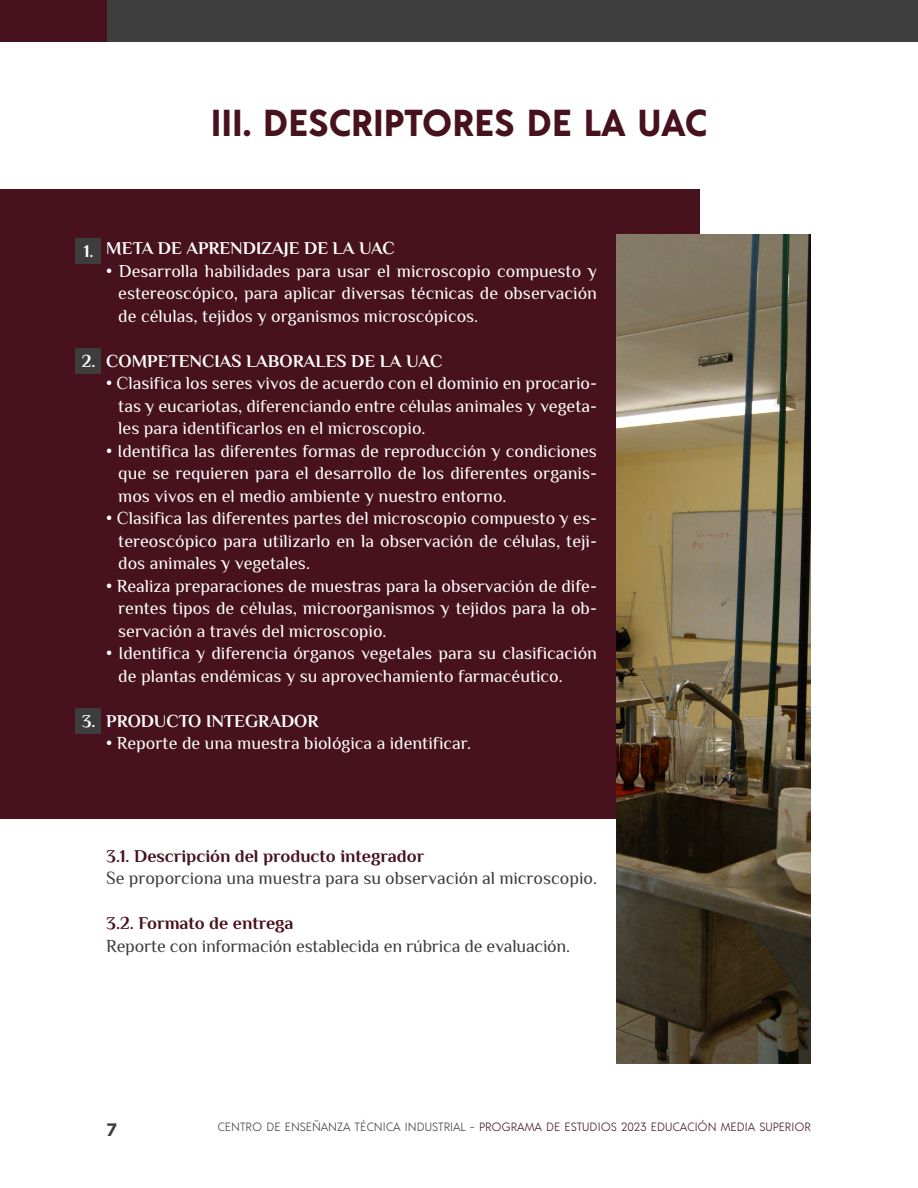
<style>
.page{position:relative;width:918px;height:1188px;background:#fff}
.page>*{position:absolute;margin:0;border:0;box-sizing:border-box;transform-origin:0 0}
.t1{font:700 37.5px "Acre";color:#47111e}
.t2{font:18px/22.5px "Philosopher";color:#fff;text-align:justify}
.t3{font:18px "Philosopher";letter-spacing:-.01em;color:#3e3e3e}
.t4{font:700 18px "Philosopher";color:#fff}
.t5{font:700 18px "Philosopher";color:#47111e}
.t6{font:700 18px "Gotham";color:#3e3e3e}
.t7{font:300 12px "Acre";color:#47111e}
.s1{color:#3e3e3e}
</style>
<div class="page">
<div style="left:107px;top:0;width:811px;height:42px;background:#3e3e3e"></div>
<div style="left:0;top:0;width:107px;height:42px;background:#47111e"></div>
<div style="left:0;top:189px;width:699px;height:630px;background:#47111e"></div>
<div style="left:75px;top:238px;width:25px;height:26px;background:#3d3d3d"></div>
<div style="left:75px;top:348px;width:25px;height:26px;background:#3d3d3d"></div>
<div style="left:75px;top:708px;width:25px;height:26px;background:#3d3d3d"></div>
<img style="left:616px;top:234px;width:195px;height:830px">
<h1 class="t1" style="left:211px;top:96px;width:498px">III. DESCRIPTORES DE LA UAC</h1>
<p class="t4" style="left:84px;top:239px;width:11px">1.</p>
<p class="t4" style="left:82px;top:349px;width:15px">2.</p>
<p class="t4" style="left:82px;top:709px;width:15px">3.</p>
<p class="t4" style="left:106px;top:236px;width:290px">META DE APRENDIZAJE DE LA UAC</p>
<p class="t2" style="left:118px;top:260px;width:480px;text-indent:-12px">• Desarrolla habilidades para usar el microscopio compuesto y estereoscópico, para aplicar diversas técnicas de observación de células, tejidos y organismos microscópicos.</p>
<p class="t4" style="left:106px;top:349px;width:338px">COMPETENCIAS LABORALES DE LA UAC</p>
<p class="t2" style="left:118px;top:372px;width:480px;text-indent:-12px">• Clasifica los seres vivos de acuerdo con el dominio en procario&shy;tas y eucariotas, diferenciando entre células animales y vegeta&shy;les para identificarlos en el microscopio.</p>
<p class="t2" style="left:118px;top:440px;width:480px;text-indent:-12px">• Identifica las diferentes formas de reproducción y condiciones que se requieren para el desarrollo de los diferentes organis&shy;mos vivos en el medio ambiente y nuestro entorno.</p>
<p class="t2" style="left:118px;top:507px;width:480px;text-indent:-12px">• Clasifica las diferentes partes del microscopio compuesto y es&shy;tereoscópico para utilizarlo en la observación de células, teji&shy;dos animales y vegetales.</p>
<p class="t2" style="left:118px;top:575px;width:480px;text-indent:-12px">• Realiza preparaciones de muestras para la observación de dife&shy;rentes tipos de células, microorganismos y tejidos para la ob&shy;servación a través del microscopio.</p>
<p class="t2" style="left:118px;top:642px;width:480px;text-indent:-12px">• Identifica y diferencia órganos vegetales para su clasificación de plantas endémicas y su aprovechamiento farmacéutico.</p>
<p class="t4" style="left:106px;top:709px;width:214px">PRODUCTO INTEGRADOR</p>
<p class="t2" style="left:106px;top:732px;width:366px">• Reporte de una muestra biológica a identificar.</p>
<p class="t5" style="left:106px;top:844px;width:319px">3.1. Descripción del producto integrador</p>
<p class="t3" style="left:106px;top:867px;width:492px">Se proporciona una muestra para su observación al microscopio.</p>
<p class="t5" style="left:106px;top:911px;width:189px">3.2. Formato de entrega</p>
<p class="t3" style="left:106px;top:934px;width:465px">Reporte con información establecida en rúbrica de evaluación.</p>
<p class="t6" style="left:106px;top:1117px;width:13px">7</p>
<p class="t7" style="left:217px;top:1119px;width:595px"><span class="s1">CENTRO DE ENSEÑANZA TÉCNICA INDUSTRIAL -</span> PROGRAMA DE ESTUDIOS 2023 EDUCACIÓN MEDIA SUPERIOR</p>
</div>
